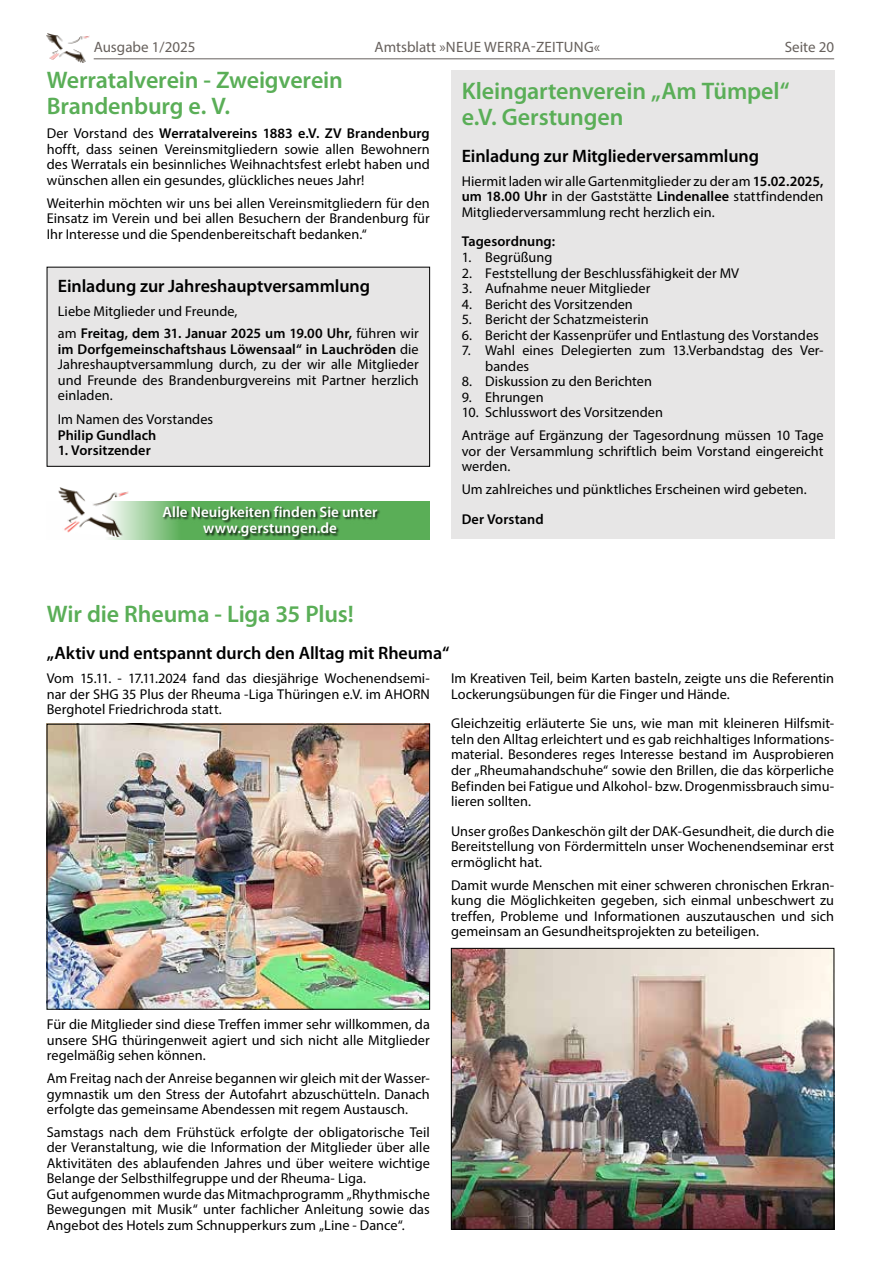
<style>
.page{position:relative;width:881px;height:1263px;background:#fff}
.page>*{position:absolute;margin:0;border:0;box-sizing:border-box;transform-origin:0 0}
.t1{font:600 24px/26.1px "Myriad Pro";letter-spacing:-.005em;color:#5aae57}
.t2{font:600 18px "Myriad Pro";letter-spacing:-.005em;color:#000}
.t3{font:600 15px/16.4px "Myriad Pro";letter-spacing:.005em;color:#fff;text-align:center}
.t4{font:15px "Myriad Pro";letter-spacing:.02em;color:#66605c}
.t5{font:15px "Myriad Pro";color:#66605c}
.t6{font:14.25px/15.6px "Myriad Pro";color:#000;text-align:justify}
.t7{font:600 14.25px "Myriad Pro";letter-spacing:.005em;color:#000}
.s1{font-weight:600}
</style>
<div class="page">
<hr style="left:94px;top:58px;width:739px;height:1px;background:#66605c">
<img style="left:47px;top:33px;width:42px;height:30px">
<div style="left:451px;top:70px;width:382px;height:468px;background:#e7e6e6"></div>
<div style="left:47px;top:267px;width:382px;height:199px;background:#e7e6e6"></div>
<img style="left:49px;top:726px;width:378px;height:281px">
<img style="left:453px;top:950px;width:378px;height:277px">
<div style="left:451px;top:948px;width:382px;height:281px;border:1px solid #000"></div>
<svg style="left:109px;top:501px;width:320px;height:39px;background:#73ba70"></svg>
<img style="left:58px;top:488px;width:71px;height:48px">
<div style="left:163px;top:506px;width:217px;height:34px;background:#000;opacity:.75"></div>
<p class="t5" style="left:94px;top:37px;width:103px">Ausgabe 1/2025</p>
<p class="t4" style="left:374px;top:37px;width:227px">Amtsblatt »NEUE WERRA-ZEITUNG«</p>
<p class="t5" style="left:784px;top:37px;width:51px">Seite 20</p>
<h1 class="t1" style="left:461px;top:77px;width:329px">Kleingartenverein „Am Tümpel“ e.V. Gerstungen</h1>
<p class="t2" style="left:461px;top:144px;width:298px">Einladung zur Mitgliederversammlung</p>
<p class="t6" style="left:461px;top:173px;width:363px">Hiermit laden wir alle Gartenmitglieder zu der am <span class="s1">15.02.2025, um 18.00 Uhr</span> in der Gaststätte <span class="s1">Lindenallee</span> stattfindenden Mitgliederversammlung recht herzlich ein.</p>
<p class="t7" style="left:461px;top:233px;width:95px">Tagesordnung:</p>
<p class="t6" style="left:461px;top:249px;width:92px">1. Begrüßung</p>
<p class="t6" style="left:461px;top:265px;width:279px">2. Feststellung der Beschlussfähigkeit der MV</p>
<p class="t6" style="left:461px;top:280px;width:190px">3. Aufnahme neuer Mitglieder</p>
<p class="t6" style="left:461px;top:296px;width:172px">4. Bericht des Vorsitzenden</p>
<p class="t6" style="left:461px;top:311px;width:188px">5. Bericht der Schatzmeisterin</p>
<p class="t6" style="left:461px;top:327px;width:358px">6. Bericht der Kassenprüfer und Entlastung des Vorstandes</p>
<p class="t6" style="left:485px;top:342px;width:340px;text-indent:-23px">7. Wahl eines Delegierten zum 13.Verbandstag des Ver&shy;bandes</p>
<p class="t6" style="left:461px;top:373px;width:192px">8. Diskussion zu den Berichten</p>
<p class="t6" style="left:461px;top:389px;width:83px">9. Ehrungen</p>
<p class="t6" style="left:461px;top:401px;width:363px;line-height:22.6px">10. Schlusswort des Vorsitzenden<br>Anträge auf Ergänzung der Tagesordnung müssen 10 Tage</p>
<p class="t6" style="left:461px;top:443px;width:363px">vor der Versammlung schriftlich beim Vorstand eingereicht werden.</p>
<p class="t6" style="left:461px;top:481px;width:346px">Um zahlreiches und pünktliches Erscheinen wird gebeten.</p>
<p class="t7" style="left:461px;top:510px;width:83px">Der Vorstand</p>
<h1 class="t1" style="left:47px;top:66px;width:297px">Werratalverein - Zweigverein<br>Brandenburg e. V.</h1>
<p class="t6" style="left:47px;top:126px;width:384px">Der Vorstand des <span class="s1">Werratalvereins 1883 e.V. ZV Brandenburg </span>hofft, dass seinen Vereinsmitgliedern sowie allen Bewohnern des Werratals ein besinnliches Weihnachtsfest erlebt haben und wünschen allen ein gesundes, glückliches neues Jahr!</p>
<p class="t6" style="left:47px;top:195px;width:384px">Weiterhin möchten wir uns bei allen Vereinsmitgliedern für den Einsatz im Verein und bei allen Besuchern der Brandenburg für Ihr Interesse und die Spendenbereitschaft bedanken.“</p>
<p class="t2" style="left:58px;top:274px;width:313px">Einladung zur Jahreshauptversammlung</p>
<p class="t6" style="left:58px;top:299px;width:362px;line-height:22.6px">Liebe Mitglieder und Freunde,<br>am <span class="s1">Freitag, dem 31. Januar 2025 um 19.00 Uhr,</span> führen wir</p>
<p class="t6" style="left:58px;top:341px;width:362px"><span class="s1">im Dorfgemeinschaftshaus Löwensaal“ in Lauchröden</span> die Jahreshauptversammlung durch, zu der wir alle Mitglieder und Freunde des Brandenburgvereins mit Partner herzlich einladen.</p>
<p class="t6" style="left:58px;top:412px;width:157px">Im Namen des Vorstandes</p>
<p class="t7" style="left:58px;top:426px;width:100px">Philip Gundlach</p>
<p class="t7" style="left:58px;top:442px;width:94px">1. Vorsitzender</p>
<p class="t3" style="left:162px;top:503px;width:216px">Alle Neuigkeiten finden Sie unter www.gerstungen.de</p>
<h1 class="t1" style="left:47px;top:601px;width:308px">Wir die Rheuma - Liga 35 Plus!</h1>
<p class="t2" style="left:47px;top:641px;width:404px">„Aktiv und entspannt durch den Alltag mit Rheuma“</p>
<p class="t6" style="left:47px;top:670px;width:384px">Vom 15.11. - 17.11.2024 fand das diesjährige Wochenendsemi&shy;nar der SHG 35 Plus der Rheuma -Liga Thüringen e.V. im AHORN Berghotel Friedrichroda statt.</p>
<p class="t6" style="left:451px;top:670px;width:384px">Im Kreativen Teil, beim Karten basteln, zeigte uns die Referentin<br>Lockerungsübungen für die Finger und Hände.</p>
<p class="t6" style="left:451px;top:716px;width:384px">Gleichzeitig erläuterte Sie uns, wie man mit kleineren Hilfsmit&shy;teln den Alltag erleichtert und es gab reichhaltiges Informations&shy;material. Besonderes reges Interesse bestand im Ausprobieren der „Rheumahandschuhe“ sowie den Brillen, die das körperliche Befinden bei Fatigue und Alkohol- bzw. Drogenmissbrauch simu&shy;lieren sollten.</p>
<p class="t6" style="left:451px;top:823px;width:384px">Unser großes Dankeschön gilt der DAK-Gesundheit, die durch die Bereitstellung von Fördermitteln unser Wochenendseminar erst ermöglicht hat.</p>
<p class="t6" style="left:451px;top:877px;width:384px">Damit wurde Menschen mit einer schweren chronischen Erkran&shy;kung die Möglichkeiten gegeben, sich einmal unbeschwert zu treffen, Probleme und Informationen auszutauschen und sich gemeinsam an Gesundheitsprojekten zu beteiligen.</p>
<p class="t6" style="left:47px;top:1016px;width:384px">Für die Mitglieder sind diese Treffen immer sehr willkommen, da unsere SHG thüringenweit agiert und sich nicht alle Mitglieder regelmäßig sehen können.</p>
<p class="t6" style="left:47px;top:1070px;width:384px">Am Freitag nach der Anreise begannen wir gleich mit der Wasser&shy;gymnastik um den Stress der Autofahrt abzuschütteln. Danach erfolgte das gemeinsame Abendessen mit regem Austausch.</p>
<p class="t6" style="left:47px;top:1124px;width:384px;text-align:left">Samstags nach dem Frühstück erfolgte der obligatorische Teil der Veranstaltung, wie die Information der Mitglieder über alle Aktivitäten des ablaufenden Jahres und über weitere wichtige Belange der Selbsthilfegruppe und der Rheuma- Liga.<br>Gut aufgenommen wurde das Mitmachprogramm „Rhythmische Bewegungen mit Musik“ unter fachlicher Anleitung sowie das Angebot des Hotels zum Schnupperkurs zum „Line - Dance“.</p>
</div>
